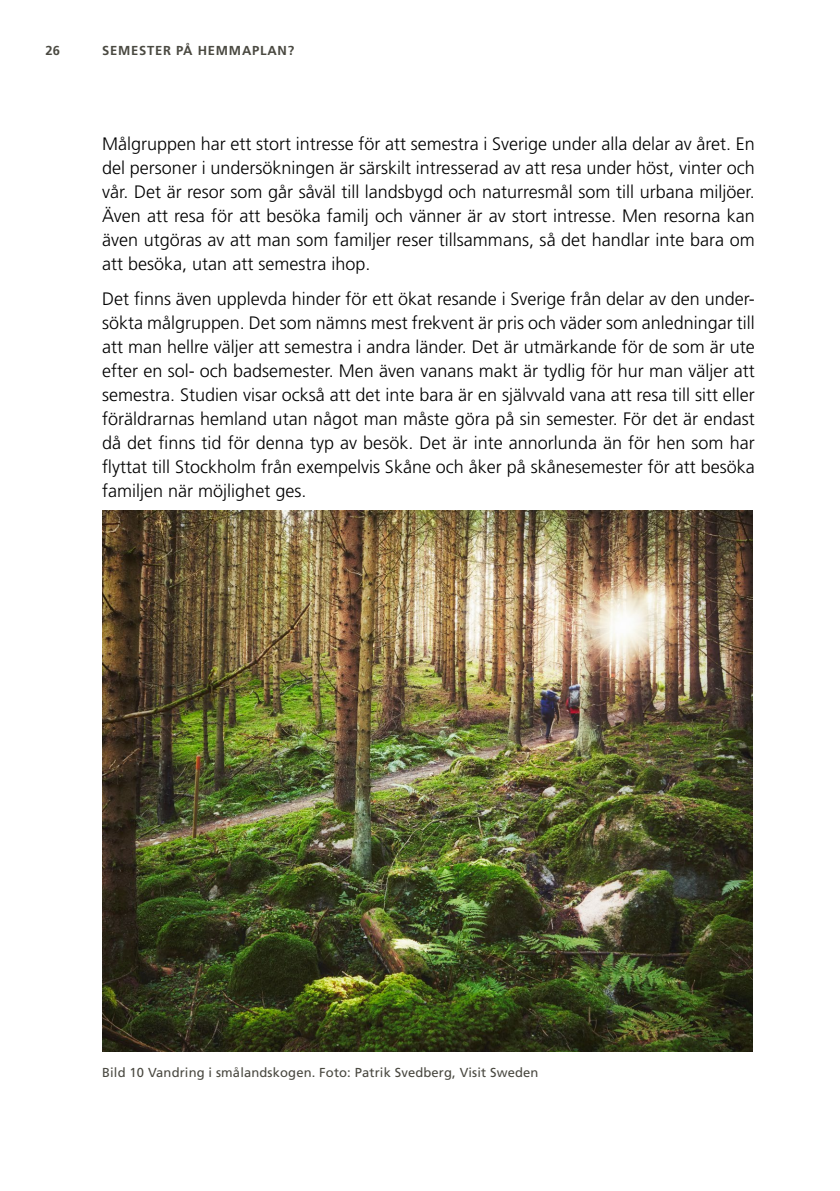
<style>
.page{position:relative;width:840px;height:1191px;background:#fff}
.page>*{position:absolute;margin:0;border:0;box-sizing:border-box;transform-origin:0 0}
.Svart_Brödtext_utan{font:300 18px/24px "Frutiger LT Std";color:#000;text-align:justify}
.Grå_Bild-Fakta_u_ind{font:13px "Frutiger LT Std";letter-spacing:.01em;color:#4a4941}
.t1{font:700 13px "Frutiger LT Std";letter-spacing:.06em;color:#4a4941}
</style>
<div class="page">
<img style="left:102px;top:510px;width:650px;height:541px">
<p class="t1" style="left:45px;top:43px;width:16px">26</p>
<p class="t1" style="left:102px;top:43px;width:193px">SEMESTER PÅ HEMMAPLAN?</p>
<p class="Svart_Brödtext_utan" style="left:102px;top:132px;width:654px">Målgruppen har ett stort intresse för att semestra i Sverige under alla delar av året. En del personer i undersökningen är särskilt intresserad av att resa under höst, vinter och vår. Det är resor som går såväl till landsbygd och naturresmål som till urbana miljöer.<br>Även att resa för att besöka familj och vänner är av stort intresse. Men resorna kan även utgöras av att man som familjer reser tillsammans, så det handlar inte bara om att besöka, utan att semestra ihop.</p>
<p class="Svart_Brödtext_utan" style="left:102px;top:287px;width:654px">Det finns även upplevda hinder för ett ökat resande i Sverige från delar av den under&shy;sökta målgruppen. Det som nämns mest frekvent är pris och väder som anledningar till att man hellre väljer att semestra i andra länder. Det är utmärkande för de som är ute efter en sol- och badsemester. Men även vanans makt är tydlig för hur man väljer att semestra. Studien visar också att det inte bara är en självvald vana att resa till sitt eller föräldrarnas hemland utan något man måste göra på sin semester. För det är endast då det finns tid för denna typ av besök. Det är inte annorlunda än för hen som har flyttat till Stockholm från exempelvis Skåne och åker på skånesemester för att besöka familjen när möjlighet ges.</p>
<p class="Grå_Bild-Fakta_u_ind" style="left:102px;top:1064px;width:437px">Bild 10 Vandring i smålandskogen. Foto: Patrik Svedberg, Visit Sweden</p>
</div>
